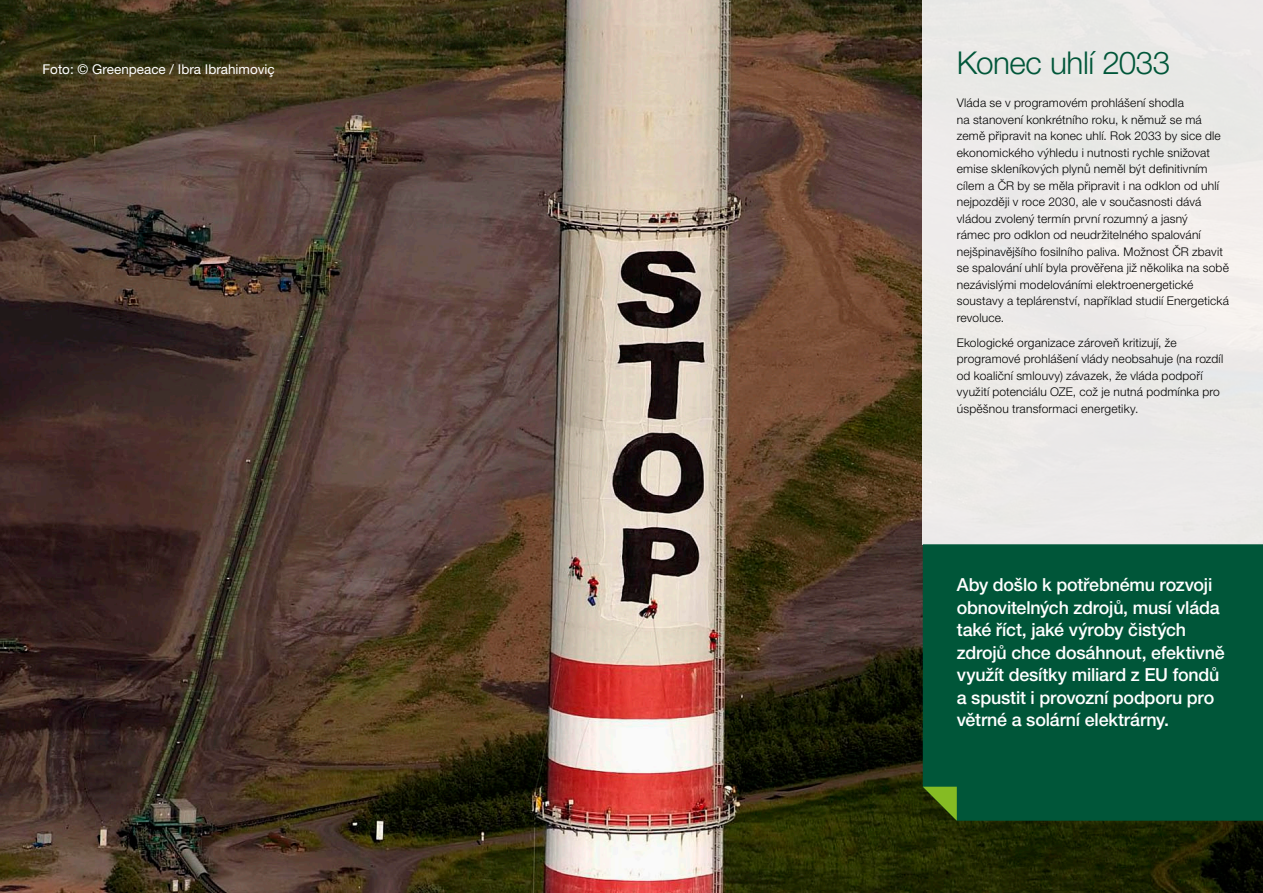
<style>
.page{position:relative;width:1263px;height:893px;background:#fff}
.page>*{position:absolute;margin:0;border:0;box-sizing:border-box;transform-origin:0 0}
.t1{font:300 31.5px "Helvetica Neue LT Pro";letter-spacing:-.015em;color:#005639}
.t2{font:500 18px/22.5px "Helvetica Neue LT Pro";letter-spacing:-.01em;color:#fff}
.t3{font:13.5px "Helvetica Neue LT Pro";color:#fff}
.t4{font:300 12px/16.5px "Helvetica Neue LT Pro";letter-spacing:.015em;color:#000}
</style>
<div class="page">
<img style="left:0;top:0;width:1263px;height:893px">
<div style="left:923px;top:0;width:340px;height:544px;background:#eceae8"></div>
<div style="left:923px;top:544px;width:340px;height:277px;background:#005639"></div>
<svg style="left:923px;top:787px;width:34px;height:34px"></svg>
<p class="t3" style="left:43px;top:62px;width:234px">Foto: © Greenpeace / Ibra Ibrahimoviç</p>
<p class="t1" style="left:957px;top:43px;width:215px">Konec uhlí 2033</p>
<p class="t4" style="left:957px;top:94px;width:274px">Vláda se v programovém prohlášení shodla<br>na stanovení konkrétního roku, k němuž se má země připravit na konec uhlí. Rok 2033 by sice dle ekonomického výhledu i nutnosti rychle snižovat emise skleníkových plynů neměl být definitivním cílem a ČR by se měla připravit i na odklon od uhlí nejpozději v roce 2030, ale v současnosti dává vládou zvolený termín první rozumný a jasný<br>rámec pro odklon od neudržitelného spalování nejšpinavějšího fosilního paliva. Možnost ČR zbavit se spalování uhlí byla prověřena již několika na sobě nezávislými modelováními elektroenergetické soustavy a teplárenství, například studií Energetická revoluce.</p>
<p class="t4" style="left:957px;top:334px;width:268px">Ekologické organizace zároveň kritizují, že programové prohlášení vlády neobsahuje (na rozdíl od koaliční smlouvy) závazek, že vláda podpoří využití potenciálu OZE, což je nutná podmínka pro úspěšnou transformaci energetiky.</p>
<p class="t2" style="left:957px;top:573px;width:269px">Aby došlo k potřebnému rozvoji obnovitelných zdrojů, musí vláda také říct, jaké výroby čistých zdrojů chce dosáhnout, efektivně využít desítky miliard z EU fondů a spustit i provozní podporu pro větrné a solární elektrárny.</p>
</div>
